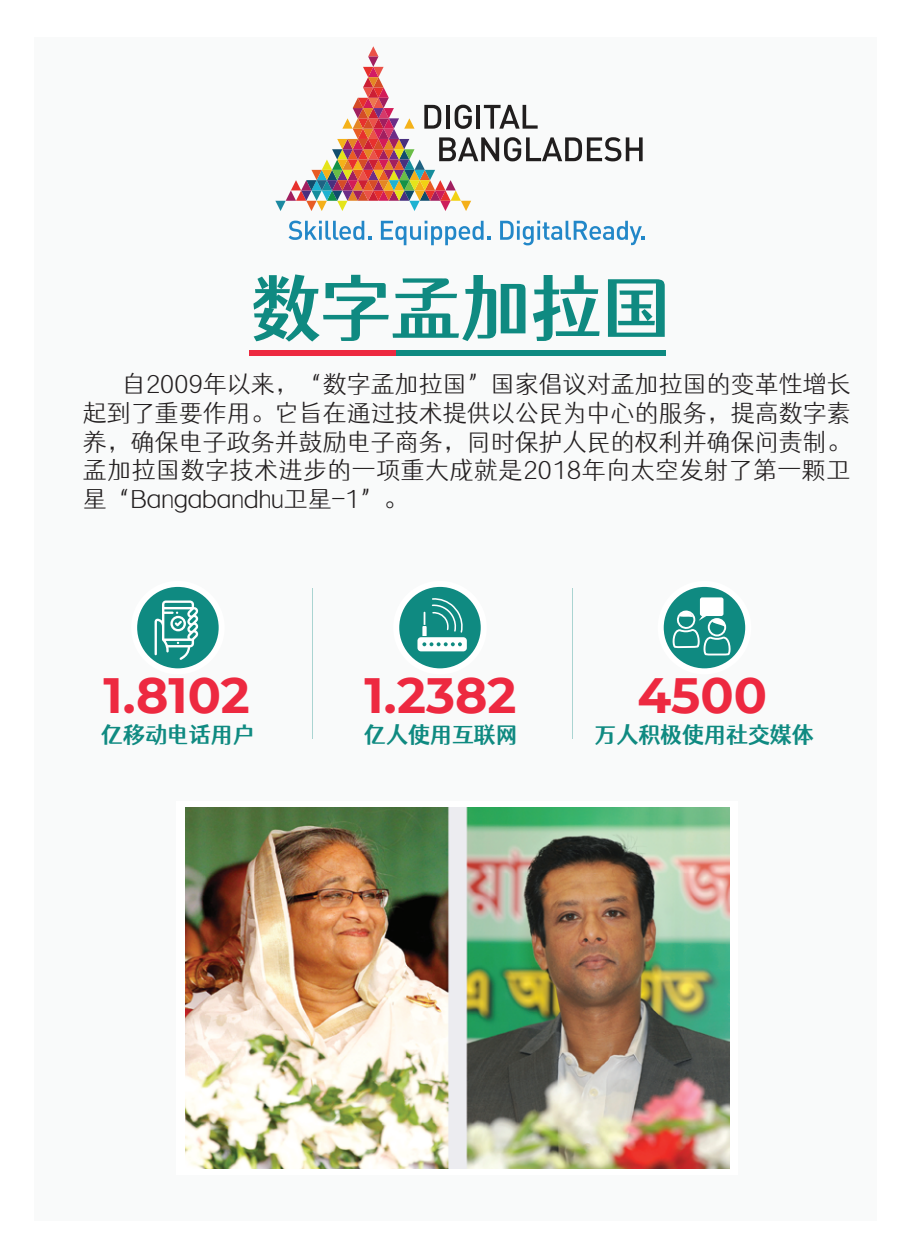
<style>
.page{position:relative;width:915px;height:1257px;background:#fff}
.page>*{position:absolute;margin:0;border:0;box-sizing:border-box;transform-origin:0 0}
.t1{font:70.8px "Tsanger Yu Yang T W04";color:#0f8a81}
.t2{font:700 49.6px "Montserrat";color:#ed2940}
.t3{font:24px/28.8px "Tsanger Yu Yang T W02";letter-spacing:.02em;color:#231f20;text-align:justify}
.t4{font:22.2px "Tsanger Yu Yang T W04";color:#0f8a81}
</style>
<div class="page">
<div style="left:34px;top:37px;width:843px;height:1183px;background:#f9fafa"></div>
<svg style="left:288px;top:221px;width:83px;height:19px"></svg>
<svg style="left:381px;top:221px;width:109px;height:24px"></svg>
<svg style="left:500px;top:221px;width:144px;height:24px"></svg>
<svg style="left:275px;top:46px;width:367px;height:165px"></svg>
<hr style="left:572px;top:588px;width:1px;height:150px;background:#0f8a81">
<hr style="left:312px;top:588px;width:1px;height:150px;background:#0f8a81">
<svg style="left:396px;top:584px;width:87px;height:87px;background:#339b93"></svg>
<div style="left:393px;top:581px;width:93px;height:93px;border:6px solid #fff;border-radius:50%"></div>
<svg style="left:417px;top:597px;width:50px;height:54px"></svg>
<svg style="left:660px;top:584px;width:88px;height:87px;background:#399e97"></svg>
<div style="left:657px;top:581px;width:94px;height:93px;border:6px solid #fff;border-radius:50%"></div>
<div style="left:676px;top:610px;width:19px;height:19px;border:2px solid #fff;border-radius:50%"></div>
<svg style="left:669px;top:611px;width:61px;height:46px;background:#44a49d"></svg>
<div style="left:699px;top:597px;width:24px;height:19px;background:#fff;border-radius:2px"></div>
<svg style="left:134px;top:584px;width:88px;height:87px;background:#339b94"></svg>
<div style="left:131px;top:581px;width:94px;height:93px;border:6px solid #fff;border-radius:50%"></div>
<svg style="left:154px;top:600px;width:44px;height:60px"></svg>
<div style="left:177px;top:801px;width:561px;height:374px;background:#fff"></div>
<img style="left:186px;top:807px;width:543px;height:362px">
<div style="left:249px;top:350px;width:416px;height:5px;background:#0f8a81"></div>
<div style="left:249px;top:350px;width:146px;height:5px;background:#ed2940"></div>
<h1 class="t1" style="left:250px;top:272px;width:422px">数字孟加拉国</h1>
<p class="t3" style="left:83px;top:371px;width:769px;text-indent:39px">自2009年以来，“数字孟加拉国”国家倡议对孟加拉国的变革性增长起到了重要作用。它旨在通过技术提供以公民为中心的服务，提高数字素养，确保电子政务并鼓励电子商务，同时保护人民的权利并确保问责制。孟加拉国数字技术进步的一项重大成就是2018年向太空发射了第一颗卫星“Bangabandhu卫星-1”。</p>
<h2 class="t2" style="left:103px;top:659px;width:148px">1.8102</h2>
<h2 class="t2" style="left:637px;top:659px;width:131px">4500</h2>
<p class="t4" style="left:101px;top:723px;width:155px">亿移动电话用户</p>
<h2 class="t2" style="left:364px;top:659px;width:153px">1.2382</h2>
<p class="t4" style="left:364px;top:723px;width:155px">亿人使用互联网</p>
<p class="t4" style="left:594px;top:723px;width:221px">万人积极使用社交媒体</p>
</div>
